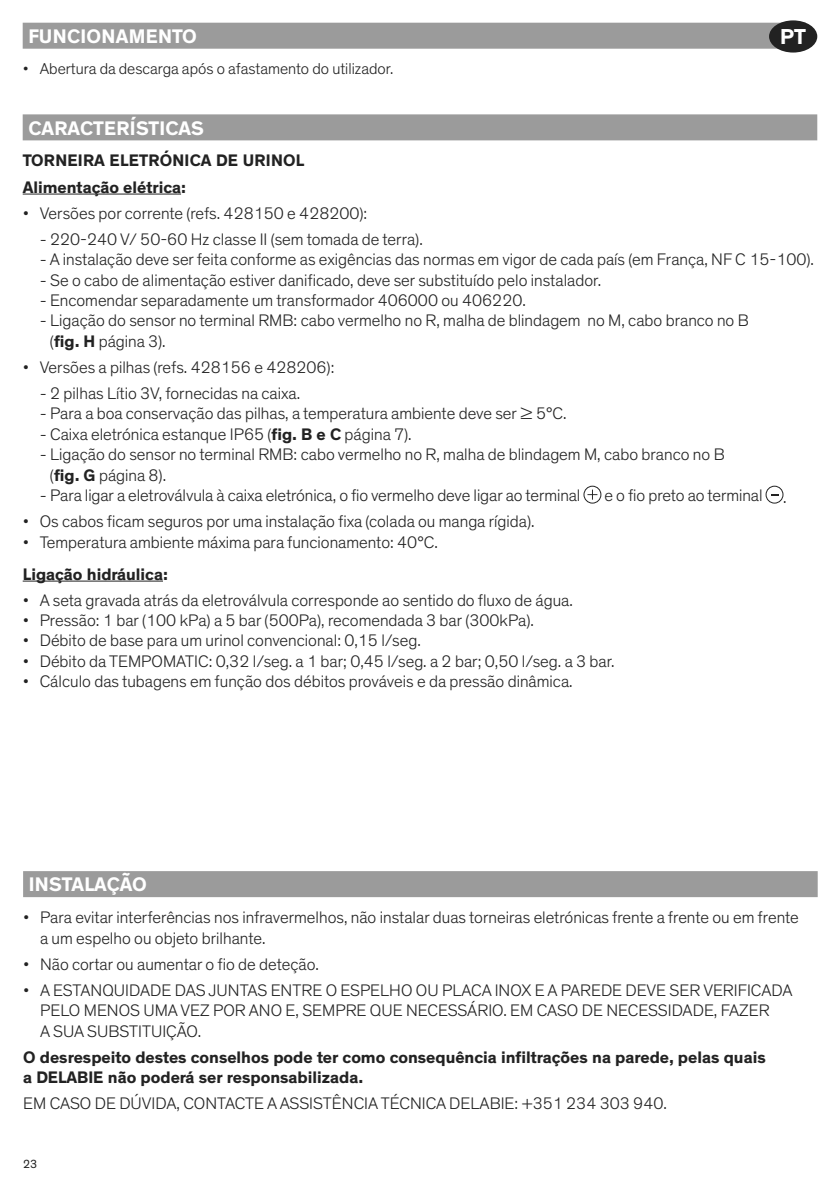
<style>
.page{position:relative;width:840px;height:1191px;background:#fff}
.page>*{position:absolute;margin:0;border:0;box-sizing:border-box;transform-origin:0 0}
.t1{font:700 22px "Theinhardt";color:#fff}
.t2{font:700 20px "Theinhardt";letter-spacing:.015em;color:#fff}
.t3{font:700 20px "Theinhardt";letter-spacing:-.005em;color:#fff}
.t4{font:300 17px/20.4px "Theinhardt";color:#222}
.t5{font:700 17px/26px "Theinhardt";color:#222}
.t6{font:300 16px "Theinhardt";color:#222}
.t7{font:12px "Theinhardt";color:#222}
.s1{font-weight:700}
</style>
<div class="page">
<div style="left:23px;top:23px;width:782px;height:26px;background:#9b9b9b"></div>
<div style="left:23px;top:114px;width:793px;height:26px;background:#9b9b9b"></div>
<hr style="left:23px;top:194px;width:158px;height:1px;background:#222">
<hr style="left:23px;top:580px;width:140px;height:1px;background:#222">
<svg style="left:587px;top:489px;width:10px;height:11px"></svg>
<div style="left:583px;top:486px;width:17px;height:17px;border:1px solid #222;border-radius:50%"></div>
<div style="left:765px;top:486px;width:17px;height:17px;border:1px solid #222;border-radius:50%"></div>
<div style="left:23px;top:871px;width:794px;height:26px;background:#9b9b9b"></div>
<div style="left:768px;top:20px;width:48px;height:33px;background:#222;border-radius:50%"></div>
<p class="t1" style="left:779px;top:23px;width:27px">PT</p>
<p class="t2" style="left:28px;top:24px;width:170px">FUNCIONAMENTO</p>
<p class="t6" style="left:23px;top:59px;width:372px">• Abertura da descarga após o afastamento do utilizador.</p>
<p class="t2" style="left:28px;top:116px;width:177px">CARACTERÍSTICAS</p>
<p class="t5" style="left:23px;top:148px;width:283px">TORNEIRA ELETRÓNICA DE URINOL<br>Alimentação elétrica:</p>
<p class="t4" style="left:23px;top:203px;width:346px">• Versões por corrente (refs. 428150 e 428200):</p>
<p class="t4" style="left:40px;top:229px;width:384px">- 220-240 V/ 50-60 Hz classe II (sem tomada de terra).</p>
<p class="t4" style="left:40px;top:249px;width:775px">- A instalação deve ser feita conforme as exigências das normas em vigor de cada país (em França, NF C 15-100).</p>
<p class="t4" style="left:40px;top:270px;width:562px">- Se o cabo de alimentação estiver danificado, deve ser substituído pelo instalador.</p>
<p class="t4" style="left:40px;top:290px;width:487px">- Encomendar separadamente um transformador 406000 ou 406220.</p>
<p class="t4" style="left:50px;top:311px;width:700px;text-indent:-10px">- Ligação do sensor no terminal RMB: cabo vermelho no R, malha de blindagem no M, cabo branco no B (<span class="s1">fig. H</span> página 3).</p>
<p class="t4" style="left:23px;top:357px;width:313px">• Versões a pilhas (refs. 428156 e 428206):</p>
<p class="t4" style="left:40px;top:383px;width:262px">- 2 pilhas Lítio 3V, fornecidas na caixa.</p>
<p class="t4" style="left:40px;top:403px;width:528px">- Para a boa conservação das pilhas, a temperatura ambiente deve ser ≥ 5°C.</p>
<p class="t4" style="left:40px;top:424px;width:373px">- Caixa eletrónica estanque IP65 (<span class="s1">fig. B e C</span> página 7).</p>
<p class="t4" style="left:50px;top:444px;width:676px;text-indent:-10px">- Ligação do sensor no terminal RMB: cabo vermelho no R, malha de blindagem M, cabo branco no B (<span class="s1">fig. G</span> página 8).</p>
<p class="t4" style="left:40px;top:485px;width:542px">- Para ligar a eletroválvula à caixa eletrónica, o fio vermelho deve ligar ao terminal</p>
<p class="t4" style="left:604px;top:486px;width:184px">e o fio preto ao terminal .</p>
<p class="t4" style="left:23px;top:512px;width:513px">• Os cabos ficam seguros por uma instalação fixa (colada ou manga rígida).</p>
<p class="t4" style="left:23px;top:532px;width:416px">• Temperatura ambiente máxima para funcionamento: 40°C.</p>
<p class="t5" style="left:23px;top:561px;width:147px">Ligação hidráulica:</p>
<p class="t4" style="left:23px;top:590px;width:551px">• A seta gravada atrás da eletroválvula corresponde ao sentido do fluxo de água.</p>
<p class="t4" style="left:23px;top:610px;width:512px">• Pressão: 1 bar (100 kPa) a 5 bar (500Pa), recomendada 3 bar (300kPa).</p>
<p class="t4" style="left:23px;top:631px;width:399px">• Débito de base para um urinol convencional: 0,15 l/seg.</p>
<p class="t4" style="left:23px;top:651px;width:593px">• Débito da TEMPOMATIC: 0,32 l/seg. a 1 bar; 0,45 l/seg. a 2 bar; 0,50 l/seg. a 3 bar.</p>
<p class="t4" style="left:23px;top:671px;width:551px">• Cálculo das tubagens em função dos débitos prováveis e da pressão dinâmica.</p>
<p class="t3" style="left:29px;top:872px;width:119px">INSTALAÇÃO</p>
<p class="t4" style="left:40px;top:907px;width:759px;text-indent:-17px">• Para evitar interferências nos infravermelhos, não instalar duas torneiras eletrónicas frente a frente ou em frente a um espelho ou objeto brilhante.</p>
<p class="t4" style="left:23px;top:954px;width:297px">• Não cortar ou aumentar o fio de deteção.</p>
<p class="t4" style="left:40px;top:980px;width:753px;text-indent:-17px">• A ESTANQUIDADE DAS JUNTAS ENTRE O ESPELHO OU PLACA INOX E A PAREDE DEVE SER VERIFICADA<br>PELO MENOS UMA VEZ POR ANO E, SEMPRE QUE NECESSÁRIO. EM CASO DE NECESSIDADE, FAZER<br>A SUA SUBSTITUIÇÃO.</p>
<p class="t5" style="left:23px;top:1047px;width:743px;line-height:20.4px">O desrespeito destes conselhos pode ter como consequência infiltrações na parede, pelas quais a DELABIE não poderá ser responsabilizada.</p>
<p class="t4" style="left:23px;top:1093px;width:645px">EM CASO DE DÚVIDA, CONTACTE A ASSISTÊNCIA TÉCNICA DELABIE: +351 234 303 940.</p>
<p class="t7" style="left:23px;top:1156px;width:16px">23</p>
</div>
